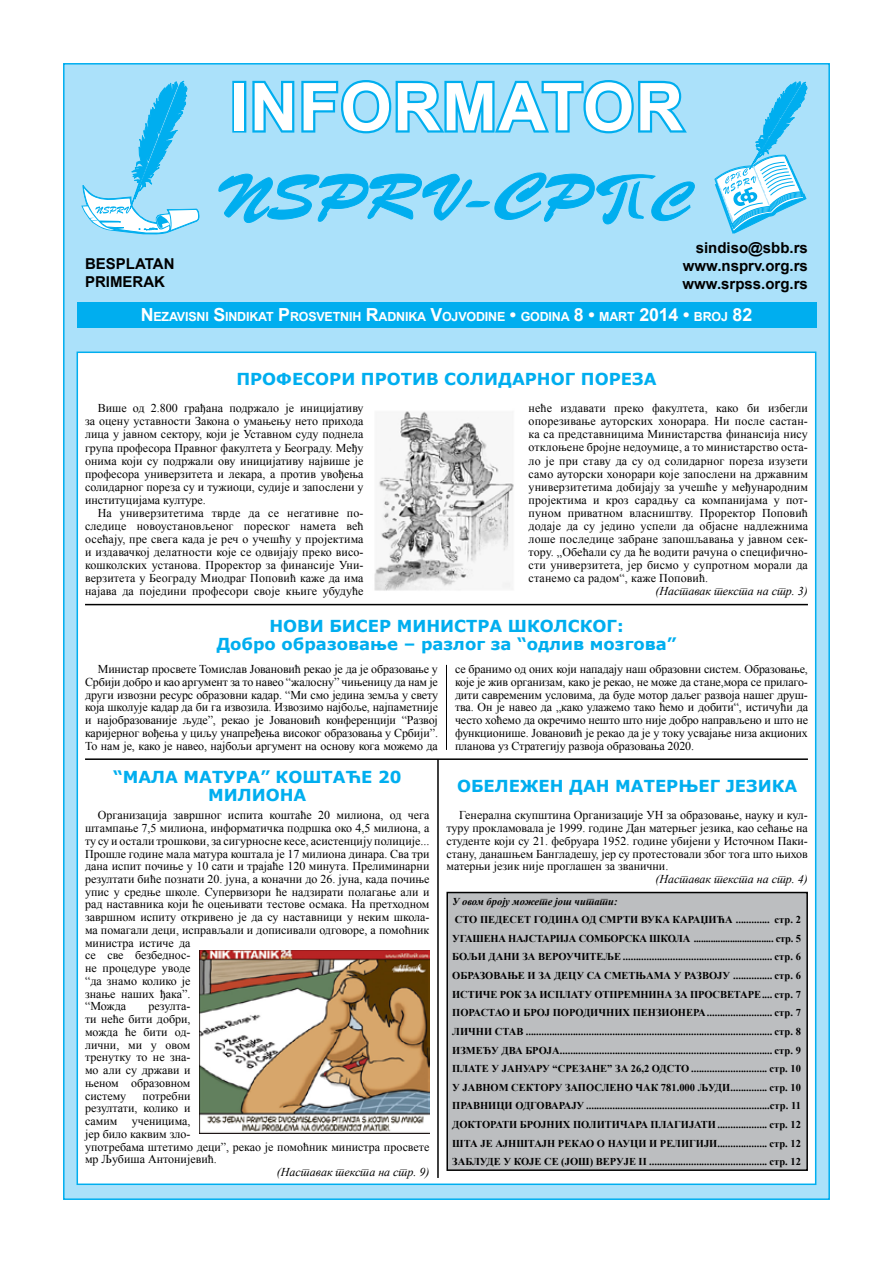
<style>
.page{position:relative;width:893px;height:1263px;background:#fff}
.page>*{position:absolute;margin:0;border:0;box-sizing:border-box;transform-origin:0 0}
.t1{font:700 66px "Arial";letter-spacing:.02em;color:#fff}
.t2{font:700 16.5px/18px "Verdana";color:#00aeef;text-align:center}
.t3{font:700 15px/18px "Arial";color:#000}
.t4{font:700 12.6px "Arial";letter-spacing:-.015em;color:#fff}
.t5{font:12px/12.8px "Times New Roman";color:#000;text-align:justify}
.t6{font:italic 12px "Times New Roman";color:#000}
.t7{font:700 10.5px/18.6px "Times New Roman";color:#000;text-align:justify}
.t8{font:italic 700 10.5px "Times New Roman";color:#000}
.s1{font-size:18px}
</style>
<div class="page">
<div style="left:63px;top:63px;width:767px;height:1137px;background:#abe1fa;border:2px solid #00aeef"></div>
<div style="left:77px;top:351px;width:739px;height:834px;background:#fff;border:2px solid #00aeef"></div>
<svg style="left:218px;top:173px;width:477px;height:51px"></svg>
<svg style="left:82px;top:80px;width:117px;height:154px"></svg>
<div style="left:232px;top:81px;width:14px;height:52px;border:4px solid #00aeef"></div>
<svg style="left:250px;top:63px;width:441px;height:71px"></svg>
<div style="left:77px;top:302px;width:739px;height:25px;background:#00aeef"></div>
<svg style="left:714px;top:81px;width:93px;height:153px"></svg>
<hr style="left:85px;top:758px;width:723px;height:2px;background:#000">
<hr style="left:446px;top:665px;width:1px;height:85px;background:#000">
<div style="left:447px;top:892px;width:360px;height:278px;background:#bcbec0"></div>
<div style="left:446px;top:892px;width:362px;height:279px;border:2px solid #000"></div>
<hr style="left:85px;top:604px;width:723px;height:1px;background:#000">
<img style="left:374px;top:411px;width:140px;height:180px">
<img style="left:199px;top:950px;width:230px;height:183px">
<hr style="left:437px;top:759px;width:2px;height:419px;background:#000">
<p class="t3" style="left:85px;top:255px;width:91px">BESPLATAN<br>PRIMERAK</p>
<h1 class="t1" style="left:230px;top:64px;width:455px">INFORMATOR</h1>
<p class="t3" style="left:683px;top:239px;width:127px;text-align:justify;text-indent:13px">sindiso@sbb.rs www.nsprv.org.rs www.srpss.org.rs</p>
<p class="t4" style="left:141px;top:308px;width:613px"><span class="s1">N</span>EZAVISNI <span class="s1">S</span>INDIKAT <span class="s1">P</span>ROSVETNIH <span class="s1">R</span>ADNIKA <span class="s1">V</span>OJVODINE <span class="s1">•</span> GODINA <span class="s1">8</span> <span class="s1">•</span> MART <span class="s1">2014</span> <span class="s1">•</span> BROJ <span class="s1">82</span></p>
<h2 class="t2" style="left:236px;top:369px;width:422px">ПРОФЕСОРИ ПРОТИВ СОЛИДАРНОГ ПОРЕЗА</h2>
<p class="t5" style="left:85px;top:402px;width:280px;text-indent:13px">Више од 2.800 грађана подржало је иницијативу за оцену уставности Закона о умањењу нето прихода лица у јавном сектору, који је Уставном суду поднела група професора Правног факултета у Београду. Међу онима који су подржали ову иницијативу највише је професора универзитета и лекара, а против увођења солидарног пореза су и тужиоци, судије и запослени у институцијама културе.</p>
<p class="t5" style="left:85px;top:506px;width:280px;text-indent:13px">На универзитетима тврде да се негативне по&shy;следице новоустановљеног пореског намета већ осећају, пре свега када је реч о учешћу у пројектима и издавачкој делатности које се одвијају преко висо&shy;кошколских установа. Проректор за финансије Уни&shy;верзитета у Београду Миодраг Поповић каже да има најава да поједини професори своје књиге убудуће</p>
<p class="t5" style="left:529px;top:401px;width:281px">неће издавати преко факултета, како би избегли опорезивање ауторских хонорара. Ни после састан&shy;ка са представницима Министарства финансија нису отклоњене бројне недоумице, а то министарство оста&shy;ло је при ставу да су од солидарног пореза изузети само ауторски хонорари које запослени на државним универзитетима добијају за учешће у међународним пројектима и кроз сарадњу са компанијама у пот&shy;пуном приватном власништву. Проректор Поповић додаје да су једино успели да објасне надлежнима лоше последице забране запошљавања у јавном сек&shy;тору. „Обећали су да ће водити рачуна о специфично&shy;сти универзитета, јер бисмо у супротном морали да станемо са радом“, каже Поповић.</p>
<p class="t6" style="left:655px;top:583px;width:154px">(Наставак текста на стр. 3)</p>
<h2 class="t2" style="left:216px;top:617px;width:462px">НОВИ БИСЕР МИНИСТРА ШКОЛСКОГ:<br>Добро образовање – разлог за “одлив мозгова”</h2>
<p class="t5" style="left:85px;top:663px;width:354px;text-indent:13px">Министар просвете Томислав Јовановић рекао је да је образовање у Србији добро и као аргумент за то навео “жалосну” чињеницу да нам је други извозни ресурс образовни кадар. “Ми смо једина земља у свету која школује кадар да би га извозила. Извозимо најбоље, најпаметније и најобразованије људе”, рекао је Јовановић конференцији “Развој каријерног вођења у циљу унапређења високог образовања у Србији”.<br>То нам је, како је навео, најбољи аргумент на основу кога можемо да</p>
<p class="t5" style="left:455px;top:663px;width:354px">се бранимо од оних који нападају наш образовни систем. Образовање, које је жив организам, како је рекао, не може да стане,мора се прилаго&shy;дити савременим условима, да буде мотор даљег развоја нашег друш&shy;тва. Он је навео да „како улажемо тако ћемо и добити“, истичући да често хоћемо да окречимо нешто што није добро направљено и што не функционише. Јовановић је рекао да је у току усвајање низа акционих планова уз Стратегију развоја образовања 2020.</p>
<h2 class="t2" style="left:113px;top:767px;width:290px">“МАЛА МАТУРА” КОШТАЋЕ 20<br>МИЛИОНА</h2>
<p class="t5" style="left:85px;top:809px;width:346px;text-align:left;text-indent:13px">Организација завршног испита коштаће 20 милиона, од чега штампање 7,5 милиона, информатичка подршка око 4,5 милиона, а ту су и остали трошкови, за сигурносне кесе, асистенцију полиције...<br>Прошле године мала матура коштала је 17 милиона динара. Сва три дана испит почиње у 10 сати и трајаће 120 минута. Прелиминарни резултати биће познати 20. јуна, а коначни до 26. јуна, када почиње упис у средње школе. Супервизори ће надзирати полагање али и рад наставника који ће оцењивати тестове осмака. На претходном завршном испиту откривено је да су наставници у неким школа&shy;ма помагали деци, исправљали и дописивали одговоре, а помоћник министра истиче да<br>се све безбеднос-<br>не процедуре уводе<br>“да знамо колико је<br>знање наших ђака”.<br>“Можда</p>
<p class="t5" style="left:85px;top:1000px;width:107px;text-indent:63px">резулта&shy;ти неће бити добри, можда ће бити од&shy;лични, ми у овом тренутку то не зна&shy;мо али су држави и њеном образовном систему</p>
<p class="t5" style="left:85px;top:1089px;width:346px;text-align:left;text-indent:58px">потребни<br>резултати, колико и<br>самим ученицима,<br>јер било каквим зло-<br>употребама штетимо деци”, рекао је помоћник министра просвете мр Љубиша Антонијевић.</p>
<p class="t6" style="left:277px;top:1164px;width:154px">(Наставак текста на стр. 9)</p>
<h2 class="t2" style="left:457px;top:776px;width:342px">ОБЕЛЕЖЕН ДАН МАТЕРЊЕГ ЈЕЗИКА</h2>
<p class="t5" style="left:446px;top:809px;width:363px;text-indent:13px">Генерална скупштина Организације УН за образовање, науку и кул&shy;туру прокламовала је 1999. године Дан матерњег језика, као сећање на студенте који су 21. фебруара 1952. године убијени у Источном Паки&shy;стану, данашњем Бангладешу, јер су протестовали због тога што њихов матерњи језик није проглашен за званични.</p>
<p class="t6" style="left:655px;top:871px;width:154px">(Наставак текста на стр. 4)</p>
<p class="t8" style="left:452px;top:894px;width:167px">У овом броју можете још читати:</p>
<p class="t7" style="left:452px;top:910px;width:350px">СТО ПЕДЕСЕТ ГОДИНА ОД СМРТИ ВУКА КАРАЏИЋА ............. стр. 2<br>УГАШЕНА НАЈСТАРИЈА СОМБОРСКА ШКОЛА ................................. стр. 5<br>БОЉИ ДАНИ ЗА ВЕРОУЧИТЕЉЕ ......................................................... стр. 6<br>ОБРАЗОВАЊЕ И ЗА ДЕЦУ СА СМЕТЊАМА У РАЗВОЈУ ............... стр. 6<br>ИСТИЧЕ РОК ЗА ИСПЛАТУ ОТПРЕМНИНА ЗА ПРОСВЕТАРЕ.... стр. 7<br>ПОРАСТАО И БРОЈ ПОРОДИЧНИХ ПЕНЗИОНЕРА......................... стр. 7<br>ЛИЧНИ СТАВ .............................................................................................. стр. 8<br>ИЗМЕЂУ ДВА БРОЈА................................................................................. стр. 9<br>ПЛАТЕ У ЈАНУАРУ “СРЕЗАНЕ” ЗА 26,2 ОДСТО ............................. стр. 10<br>У ЈАВНОМ СЕКТОРУ ЗАПОСЛЕНО ЧАК 781.000 ЉУДИ.............. стр. 10<br>ПРАВНИЦИ ОДГОВАРАЈУ ......................................................................стр. 11<br>ДОКТОРАТИ БРОЈНИХ ПОЛИТИЧАРА ПЛАГИЈАТИ................... стр. 12<br>ШТА ЈЕ АЈНШТАЈН РЕКАО О НАУЦИ И РЕЛИГИЈИ................... стр. 12<br>ЗАБЛУДЕ У КОЈЕ СЕ (ЈОШ) ВЕРУЈЕ II ............................................. стр. 12</p>
</div>
